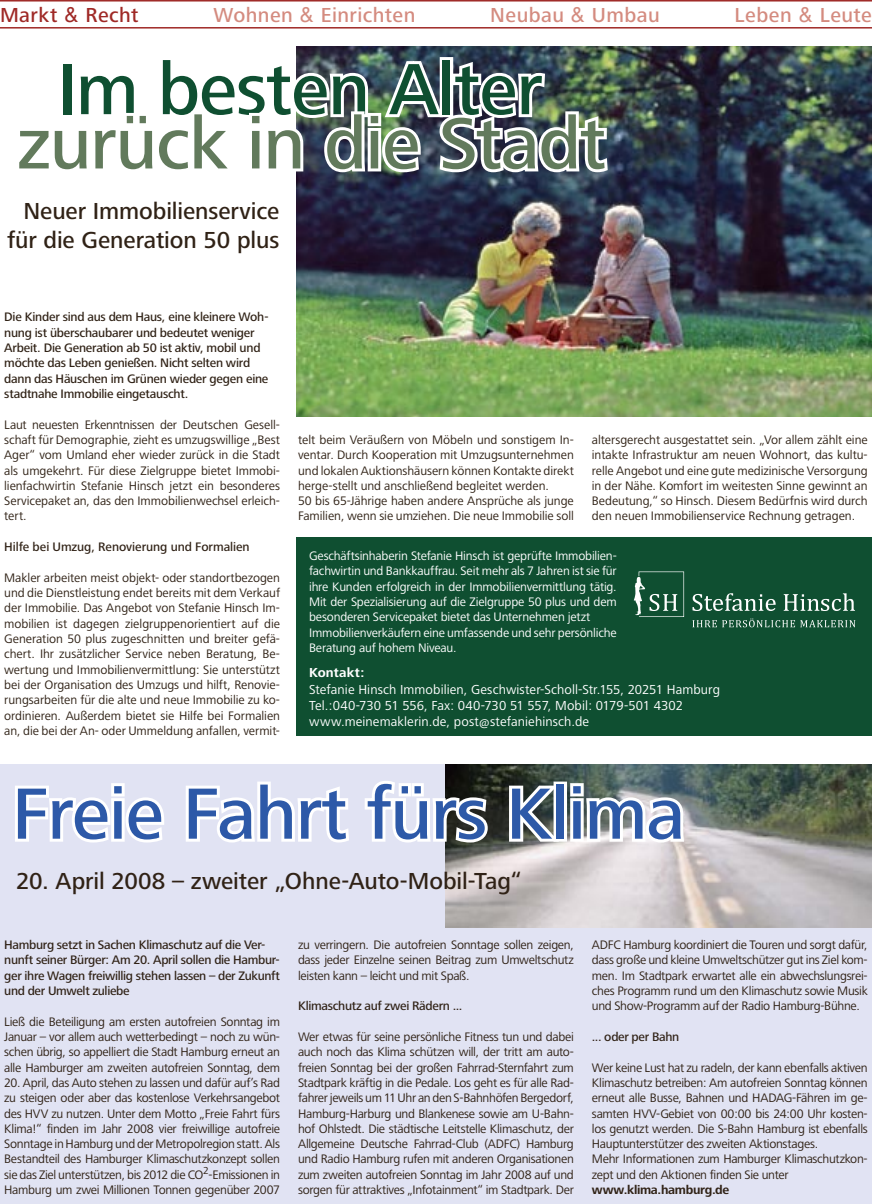
<style>
.page{position:relative;width:872px;height:1204px;background:#fff}
.page>*{position:absolute;margin:0;border:0;box-sizing:border-box;transform-origin:0 0}
.headline-rot{font:500 75px "Frutiger Next LT";letter-spacing:-.015em;color:#2d59a8}
.headline-rot-2{font:500 75px "Frutiger Next LT";letter-spacing:-.015em;color:#627a5c}
.headline-rot-3{font:500 75px "Frutiger Next LT";letter-spacing:-.015em;color:#0f4f31}
.subhead{font:500 24px/28.8px "Frutiger Next LT";letter-spacing:-.005em;color:#302216;text-align:right}
.obendrüber{font:500 21px "Frutiger Next LT";letter-spacing:.02em;color:#d48b7f}
.obendrüber-2{font:500 21px "Frutiger Next LT";letter-spacing:.02em;color:#9f2926}
.fließtext{font:13.5px "Frutiger Next LT";letter-spacing:.005em;color:#fff}
.zwischenzeile{font:700 13.5px "Frutiger Next LT";letter-spacing:.01em;color:#fff}
.fließtext-2{font:12.75px/15.3px "Frutiger Next LT";letter-spacing:-.02em;color:#302216;text-align:justify}
.vorspann{font:500 12.75px/15.3px "Frutiger Next LT";letter-spacing:-.02em;color:#302216}
.fließtext-3{font:12.75px/15.3px "Frutiger Next LT";letter-spacing:-.015em;color:#fff;text-align:justify}
.zwischenzeile-2{font:500 12.75px "Frutiger Next LT";letter-spacing:-.01em;color:#302216}
.fließtext-4{font:700 12.75px "Frutiger Next LT";letter-spacing:-.025em;color:#302216}
.s1{font-family:"Helvetica";font-weight:400}
</style>
<div class="page">
<div style="left:0;top:764px;width:872px;height:439px;background:#e1e3f3"></div>
<img style="left:445px;top:764px;width:427px;height:163px">
<img style="left:296px;top:47px;width:576px;height:369px">
<hr style="left:0;top:0;width:872px;height:2px;background:#9f2926">
<hr style="left:0;top:27px;width:872px;height:2px;background:#9f2926">
<img style="left:296px;top:53px;width:316px;height:124px">
<svg style="left:15px;top:783px;width:149px;height:60px"></svg>
<svg style="left:186px;top:781px;width:163px;height:62px"></svg>
<svg style="left:365px;top:777px;width:126px;height:68px"></svg>
<svg style="left:506px;top:780px;width:181px;height:67px;background:#babebd"></svg>
<div style="left:296px;top:537px;width:576px;height:199px;background:#0f4f31"></div>
<svg style="left:692px;top:593px;width:83px;height:18px"></svg>
<svg style="left:783px;top:593px;width:72px;height:18px"></svg>
<svg style="left:692px;top:618px;width:163px;height:9px"></svg>
<svg style="left:633px;top:571px;width:51px;height:46px"></svg>
<p class="obendrüber-2" style="left:0;top:4px;width:140px">Markt <span class="s1">&amp;</span> Recht</p>
<p class="obendrüber" style="left:213px;top:4px;width:203px">Wohnen <span class="s1">&amp;</span> Einrichten</p>
<p class="obendrüber" style="left:490px;top:4px;width:171px">Neubau <span class="s1">&amp;</span> Umbau</p>
<p class="obendrüber" style="left:734px;top:4px;width:139px">Leben <span class="s1">&amp;</span> Leute</p>
<p class="headline-rot-3" style="left:57px;top:47px;width:487px">Im besten Alter</p>
<p class="headline-rot-2" style="left:17px;top:102px;width:590px">zurück in die Stadt</p>
<p class="subhead" style="left:7px;top:197px;width:273px">Neuer Immobilienservice für die Generation 50 plus</p>
<p class="vorspann" style="left:4px;top:309px;width:266px">Die Kinder sind aus dem Haus, eine kleinere Woh&shy;nung ist überschaubarer und bedeutet weniger Arbeit. Die Generation ab 50 ist aktiv, mobil und möchte das Leben genießen. Nicht selten wird dann das Häuschen im Grünen wieder gegen eine stadtnahe Immobilie eingetauscht.</p>
<p class="fließtext-2" style="left:4px;top:417px;width:277px">Laut neuesten Erkenntnissen der Deutschen Gesell&shy;schaft für Demographie, zieht es umzugswillige „Best Ager“ vom Umland eher wieder zurück in die Stadt als umgekehrt. Für diese Zielgruppe bietet Immobi&shy;lienfachwirtin Stefanie Hinsch jetzt ein besonderes Servicepaket an, das den Immobilienwechsel erleich&shy;tert.</p>
<p class="zwischenzeile-2" style="left:4px;top:539px;width:247px">Hilfe bei Umzug, Renovierung und Formalien</p>
<p class="fließtext-2" style="left:4px;top:570px;width:277px">Makler arbeiten meist objekt- oder standortbezogen und die Dienstleistung endet bereits mit dem Verkauf der Immobilie. Das Angebot von Stefanie Hinsch Im&shy;mobilien ist dagegen zielgruppenorientiert auf die Generation 50 plus zugeschnitten und breiter gefä&shy;chert. Ihr zusätzlicher Service neben Beratung, Be&shy;wertung und Immobilienvermittlung: Sie unterstützt bei der Organisation des Umzugs und hilft, Renovie&shy;rungsarbeiten für die alte und neue Immobilie zu ko&shy;ordinieren. Außerdem bietet sie Hilfe bei Formalien an, die bei der An- oder Ummeldung anfallen, vermit-</p>
<p class="fließtext-2" style="left:298px;top:432px;width:277px">telt beim Veräußern von Möbeln und sonstigem In&shy;ventar. Durch Kooperation mit Umzugsunternehmen und lokalen Auktionshäusern können Kontakte direkt herge-stellt und anschließend begleitet werden.</p>
<p class="fließtext-2" style="left:298px;top:493px;width:277px">50 bis 65-Jährige haben andere Ansprüche als junge<br>Familien, wenn sie umziehen. Die neue Immobilie soll</p>
<p class="fließtext-2" style="left:592px;top:432px;width:277px">altersgerecht ausgestattet sein. „Vor allem zählt eine intakte Infrastruktur am neuen Wohnort, das kultu&shy;relle Angebot und eine gute medizinische Versorgung in der Nähe. Komfort im weitesten Sinne gewinnt an Bedeutung,“ so Hinsch. Diesem Bedürfnis wird durch den neuen Immobilienservice Rechnung getragen.</p>
<p class="fließtext-3" style="left:309px;top:548px;width:309px">Geschäftsinhaberin Stefanie Hinsch ist geprüfte Immobilien&shy;fachwirtin und Bankkauffrau. Seit mehr als 7 Jahren ist sie für ihre Kunden erfolgreich in der Immobilienvermittlung tätig.<br>Mit der Spezialisierung auf die Zielgruppe 50 plus und dem besonderen Servicepaket bietet das Unternehmen jetzt</p>
<p class="fließtext-3" style="left:309px;top:624px;width:309px">Immobilienverkäufern eine umfassende und sehr persönliche<br>Beratung auf hohem Niveau.</p>
<p class="zwischenzeile" style="left:309px;top:665px;width:57px">Kontakt:</p>
<p class="fließtext" style="left:309px;top:681px;width:412px">Stefanie Hinsch Immobilien, Geschwister-Scholl-Str.155, 20251 Hamburg</p>
<p class="fließtext" style="left:309px;top:697px;width:375px">Tel.:040-730 51 556, Fax: 040-730 51 557, Mobil: 0179-501 4302</p>
<p class="fließtext" style="left:309px;top:714px;width:281px">www.meinemaklerin.de, post@stefaniehinsch.de</p>
<p class="headline-rot" style="left:12px;top:772px;width:675px">Freie Fahrt fürs Klima</p>
<p class="subhead" style="left:16px;top:866px;width:507px">20. April 2008 – zweiter „Ohne-Auto-Mobil-Tag“</p>
<p class="vorspann" style="left:4px;top:937px;width:277px">Hamburg setzt in Sachen Klimaschutz auf die Ver&shy;nunft seiner Bürger: Am 20. April sollen die Hambur&shy;ger ihre Wagen freiwillig stehen lassen – der Zukunft und der Umwelt zuliebe</p>
<p class="fließtext-2" style="left:4px;top:1013px;width:277px">Ließ die Beteiligung am ersten autofreien Sonntag im Januar – vor allem auch wetterbedingt – noch zu wün&shy;schen übrig, so appelliert die Stadt Hamburg erneut an alle Hamburger am zweiten autofreien Sonntag, dem</p>
<p class="fließtext-2" style="left:4px;top:1074px;width:277px">20. April, das Auto stehen zu lassen und dafür auf’s Rad zu steigen oder aber das kostenlose Verkehrsangebot des HVV zu nutzen. Unter dem Motto „Freie Fahrt fürs Klima!“ finden im Jahr 2008 vier freiwillige autofreie Sonntage in Hamburg und der Metropolregion statt. Als Bestandteil des Hamburger Klimaschutzkonzept sollen sie das Ziel unterstützen, bis 2012 die CO<sup>2</sup>-Emissionen in Hamburg um zwei Millionen Tonnen gegenüber 2007</p>
<p class="fließtext-2" style="left:298px;top:937px;width:277px">zu verringern. Die autofreien Sonntage sollen zeigen, dass jeder Einzelne seinen Beitrag zum Umweltschutz leisten kann – leicht und mit Spaß.</p>
<p class="zwischenzeile-2" style="left:298px;top:998px;width:166px">Klimaschutz auf zwei Rädern ...</p>
<p class="fließtext-2" style="left:298px;top:1029px;width:277px">Wer etwas für seine persönliche Fitness tun und dabei auch noch das Klima schützen will, der tritt am auto&shy;freien Sonntag bei der großen Fahrrad-Sternfahrt zum Stadtpark kräftig in die Pedale. Los geht es für alle Rad&shy;fahrer jeweils um 11 Uhr an den S-Bahnhöfen Bergedorf, Hamburg-Harburg und Blankenese sowie am U-Bahn&shy;hof Ohlstedt. Die städtische Leitstelle Klimaschutz, der Allgemeine Deutsche Fahrrad-Club (ADFC) Hamburg und Radio Hamburg rufen mit anderen Organisationen zum zweiten autofreien Sonntag im Jahr 2008 auf und sorgen für attraktives „Infotainment“ im Stadtpark. Der</p>
<p class="fließtext-2" style="left:592px;top:937px;width:277px">ADFC Hamburg koordiniert die Touren und sorgt dafür, dass große und kleine Umweltschützer gut ins Ziel kom&shy;men. Im Stadtpark erwartet alle ein abwechslungsrei&shy;ches Programm rund um den Klimaschutz sowie Musik und Show-Programm auf der Radio Hamburg-Bühne.</p>
<p class="zwischenzeile-2" style="left:592px;top:1029px;width:89px">... oder per Bahn</p>
<p class="fließtext-2" style="left:592px;top:1059px;width:277px">Wer keine Lust hat zu radeln, der kann ebenfalls aktiven Klimaschutz betreiben: Am autofreien Sonntag können erneut alle Busse, Bahnen und HADAG-Fähren im ge&shy;samten HVV-Gebiet von 00:00 bis 24:00 Uhr kosten&shy;los genutzt werden. Die S-Bahn Hamburg ist ebenfalls Hauptunterstützer des zweiten Aktionstages.</p>
<p class="fließtext-2" style="left:592px;top:1151px;width:277px">Mehr Informationen zum Hamburger Klimaschutzkon&shy;zept und den Aktionen finden Sie unter</p>
<p class="fließtext-4" style="left:592px;top:1182px;width:139px">www.klima.hamburg.de</p>
</div>
